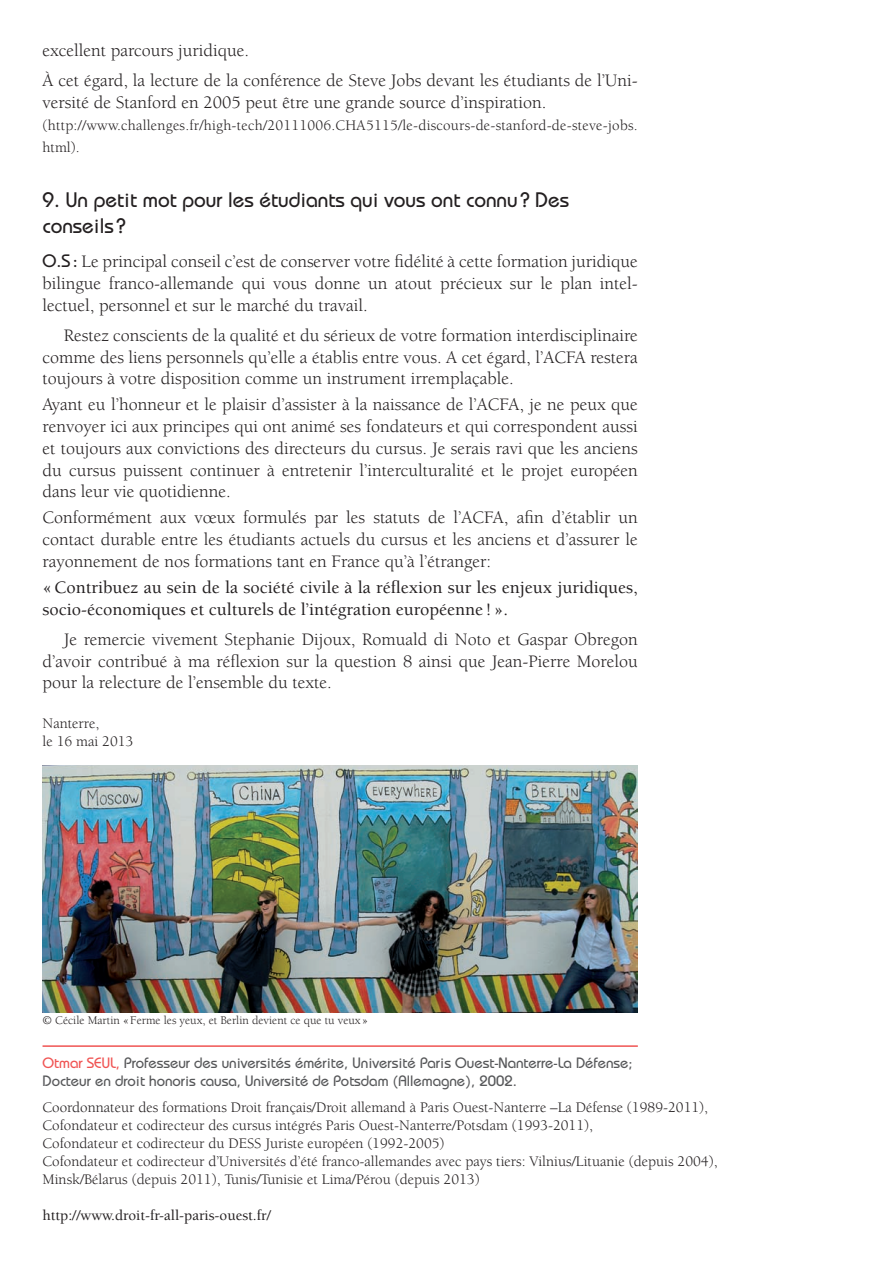
<style>
.page{position:relative;width:893px;height:1263px;background:#fff}
.page>*{position:absolute;margin:0;border:0;box-sizing:border-box;transform-origin:0 0}
.t1{font:500 21px/25.2px "Bauhaus";color:#231f20}
.t2{font:18px/21.8px "Berkeley";color:#231f20;text-align:justify}
.t3{font:500 18px/21.8px "Berkeley";color:#231f20}
.t4{font:15px/18px "Berkeley";color:#231f20}
.t5{font:500 15px/18px "Bauhaus";color:#57585a}
.t6{font:500 15px "Berkeley";color:#231f20}
.t7{font:12px "Berkeley";color:#231f20}
.s1{font-family:"Bauhaus";font-weight:500}
.s2{color:#f05453}
</style>
<div class="page">
<hr style="left:43px;top:1045px;width:595px;height:2px;background:#f05453">
<img style="left:43px;top:765px;width:595px;height:247px">
<p class="t2" style="left:43px;top:35px;width:597px;line-height:30.3px">excellent parcours juridique.<br>À cet égard, la lecture de la conférence de Steve Jobs devant les étudiants de l’Uni-</p>
<p class="t2" style="left:43px;top:92px;width:506px">versité de Stanford en 2005 peut être une grande source d’inspiration.</p>
<p class="t4" style="left:43px;top:115px;width:597px;line-height:21.8px">(http://www.challenges.fr/high-tech/20111006.CHA5115/le-discours-de-stanford-de-steve-jobs. html).</p>
<p class="t1" style="left:43px;top:187px;width:528px">9. Un petit mot pour les étudiants qui vous ont connu ? Des conseils ?</p>
<p class="t2" style="left:43px;top:251px;width:597px"><span class="s1">O.S :</span> Le principal conseil c’est de conserver votre fidélité à cette formation juridique bilingue franco-allemande qui vous donne un atout précieux sur le plan intel&shy;lectuel, personnel et sur le marché du travail.</p>
<p class="t2" style="left:43px;top:325px;width:597px;text-indent:21px">Restez conscients de la qualité et du sérieux de votre formation interdisciplinaire comme des liens personnels qu’elle a établis entre vous. A cet égard, l’ACFA restera toujours à votre disposition comme un instrument irremplaçable.</p>
<p class="t2" style="left:43px;top:394px;width:597px">Ayant eu l’honneur et le plaisir d’assister à la naissance de l’ACFA, je ne peux que renvoyer ici aux principes qui ont animé ses fondateurs et qui correspondent aussi et toujours aux convictions des directeurs du cursus. Je serais ravi que les anciens du cursus puissent continuer à entretenir l’interculturalité et le projet européen dans leur vie quotidienne.</p>
<p class="t2" style="left:43px;top:507px;width:597px">Conformément aux vœux formulés par les statuts de l’ACFA, afin d’établir un contact durable entre les étudiants actuels du cursus et les anciens et d’assurer le rayonnement de nos formations tant en France qu’à l’étranger:</p>
<p class="t3" style="left:43px;top:577px;width:597px">« Contribuez au sein de la société civile à la réflexion sur les enjeux juridiques, socio-économiques et culturels de l’intégration européenne ! ».</p>
<p class="t2" style="left:43px;top:629px;width:597px;text-indent:21px">Je remercie vivement Stephanie Dijoux, Romuald di Noto et Gaspar Obregon d’avoir contribué à ma réflexion sur la question 8 ainsi que Jean-Pierre Morelou pour la relecture de l’ensemble du texte.</p>
<p class="t4" style="left:43px;top:715px;width:92px">Nanterre,<br>le 16 mai 2013</p>
<p class="t7" style="left:43px;top:1014px;width:327px">© Cécile Martin « Ferme les yeux, et Berlin devient ce que tu veux »</p>
<p class="t5" style="left:43px;top:1053px;width:592px"><span class="s2">Otmar SEUL,</span> Professeur des universités émérite, Université Paris Ouest-Nanterre-La Défense;<br>Docteur en droit honoris causa, Université de Potsdam (Allemagne), 2002.</p>
<p class="t4" style="left:43px;top:1099px;width:676px">Coordonnateur des formations Droit français/Droit allemand à Paris Ouest-Nanterre –La Défense (1989-2011), Cofondateur et codirecteur des cursus intégrés Paris Ouest-Nanterre/Potsdam (1993-2011),<br>Cofondateur et codirecteur du DESS Juriste européen (1992-2005)<br>Cofondateur et codirecteur d’Universités d’été franco-allemandes avec pays tiers: Vilnius/Lituanie (depuis 2004), Minsk/Bélarus (depuis 2011), Tunis/Tunisie et Lima/Pérou (depuis 2013)</p>
<p class="t6" style="left:43px;top:1208px;width:230px">http://www.droit-fr-all-paris-ouest.fr/</p>
</div>
